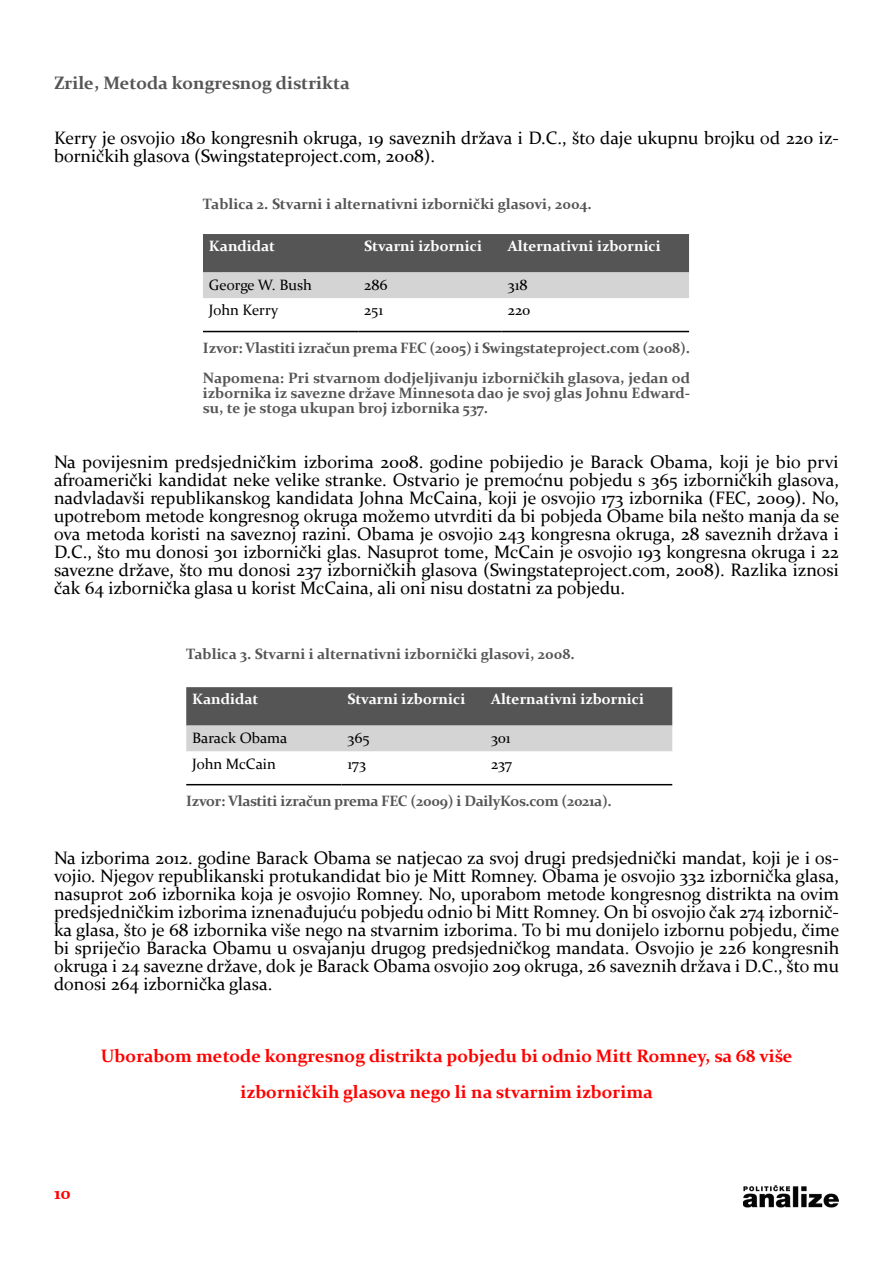
<style>
.page{position:relative;width:893px;height:1263px;background:#fff}
.page>*{position:absolute;margin:0;border:0;box-sizing:border-box;transform-origin:0 0}
.t1{font:18px/18px "Constantia";color:#000;text-align:justify}
.t2{font:700 18px/36px "Constantia";color:#f00;text-align:center}
.t3{font:700 18px "Constantia";color:#555}
.t4{font:700 15px/15px "Constantia";letter-spacing:-.01em;color:#555;text-align:justify}
.t5{font:700 15px "Constantia";color:#fff}
.t6{font:15px "Constantia";color:#000}
</style>
<div class="page">
<img style="left:743px;top:1185px;width:96px;height:23px">
<svg style="left:203px;top:234px;width:486px;height:64px;background:#888"></svg>
<hr style="left:203px;top:331px;width:155px;height:1px;background:#000">
<hr style="left:358px;top:331px;width:144px;height:1px;background:#000">
<hr style="left:502px;top:331px;width:187px;height:1px;background:#000">
<svg style="left:186px;top:687px;width:486px;height:64px;background:#888"></svg>
<hr style="left:186px;top:784px;width:155px;height:1px;background:#000">
<hr style="left:341px;top:784px;width:144px;height:1px;background:#000">
<hr style="left:485px;top:784px;width:187px;height:1px;background:#000">
<p class="t3" style="left:54px;top:71px;width:297px">Zrile, Metoda kongresnog distrikta</p>
<p class="t1" style="left:54px;top:128px;width:786px">Kerry je osvojio 180 kongresnih okruga, 19 saveznih država i D.C., što daje ukupnu brojku od 220 iz&shy;borničkih glasova (Swingstateproject.com, 2008).</p>
<p class="t4" style="left:203px;top:196px;width:390px">Tablica 2. Stvarni i alternativni izbornički glasovi, 2004.</p>
<p class="t5" style="left:209px;top:236px;width:68px">Kandidat</p>
<p class="t5" style="left:364px;top:236px;width:119px">Stvarni izbornici</p>
<p class="t5" style="left:508px;top:236px;width:155px">Alternativni izbornici</p>
<p class="t6" style="left:209px;top:274px;width:104px">George W. Bush</p>
<p class="t6" style="left:364px;top:274px;width:25px">286</p>
<p class="t6" style="left:508px;top:274px;width:21px">318</p>
<p class="t6" style="left:209px;top:300px;width:71px">John Kerry</p>
<p class="t6" style="left:364px;top:300px;width:21px">251</p>
<p class="t6" style="left:508px;top:300px;width:24px">220</p>
<p class="t4" style="left:203px;top:340px;width:489px">Izvor: Vlastiti izračun prema FEC (2005) i Swingstateproject.com (2008).</p>
<p class="t4" style="left:203px;top:370px;width:488px">Napomena: Pri stvarnom dodjeljivanju izborničkih glasova, jedan od izbornika iz savezne države Minnesota dao je svoj glas Johnu Edward&shy;su, te je stoga ukupan broj izbornika 537.</p>
<p class="t1" style="left:54px;top:452px;width:787px">Na povijesnim predsjedničkim izborima 2008. godine pobijedio je Barack Obama, koji je bio prvi afroamerički kandidat neke velike stranke. Ostvario je premoćnu pobjedu s 365 izborničkih glasova, nadvladavši republikanskog kandidata Johna McCaina, koji je osvojio 173 izbornika (FEC, 2009). No, upotrebom metode kongresnog okruga možemo utvrditi da bi pobjeda Obame bila nešto manja da se ova metoda koristi na saveznoj razini. Obama je osvojio 243 kongresna okruga, 28 saveznih država i D.C., što mu donosi 301 izbornički glas. Nasuprot tome, McCain je osvojio 193 kongresna okruga i 22 savezne države, što mu donosi 237 izborničkih glasova (Swingstateproject.com, 2008). Razlika iznosi čak 64 izbornička glasa u korist McCaina, ali oni nisu dostatni za pobjedu.</p>
<p class="t4" style="left:186px;top:646px;width:390px">Tablica 3. Stvarni i alternativni izbornički glasovi, 2008.</p>
<p class="t5" style="left:192px;top:689px;width:68px">Kandidat</p>
<p class="t5" style="left:347px;top:689px;width:119px">Stvarni izbornici</p>
<p class="t5" style="left:491px;top:689px;width:155px">Alternativni izbornici</p>
<p class="t6" style="left:192px;top:727px;width:97px">Barack Obama</p>
<p class="t6" style="left:347px;top:727px;width:24px">365</p>
<p class="t6" style="left:491px;top:727px;width:21px">301</p>
<p class="t6" style="left:192px;top:753px;width:85px">John McCain</p>
<p class="t6" style="left:347px;top:753px;width:20px">173</p>
<p class="t6" style="left:491px;top:753px;width:22px">237</p>
<p class="t4" style="left:186px;top:793px;width:427px">Izvor: Vlastiti izračun prema FEC (2009) i DailyKos.com (2021a).</p>
<p class="t1" style="left:54px;top:848px;width:787px">Na izborima 2012. godine Barack Obama se natjecao za svoj drugi predsjednički mandat, koji je i os&shy;vojio. Njegov republikanski protukandidat bio je Mitt Romney. Obama je osvojio 332 izbornička glasa, nasuprot 206 izbornika koja je osvojio Romney. No, uporabom metode kongresnog distrikta na ovim predsjedničkim izborima iznenađujuću pobjedu odnio bi Mitt Romney. On bi osvojio čak 274 izbornič&shy;ka glasa, što je 68 izbornika više nego na stvarnim izborima. To bi mu donijelo izbornu pobjedu, čime bi spriječio Baracka Obamu u osvajanju drugog predsjedničkog mandata. Osvojio je 226 kongresnih okruga i 24 savezne države, dok je Barack Obama osvojio 209 okruga, 26 saveznih država i D.C., što mu donosi 264 izbornička glasa.</p>
<p class="t2" style="left:101px;top:1037px;width:693px">Uborabom metode kongresnog distrikta pobjedu bi odnio Mitt Romney, sa 68 više izborničkih glasova nego li na stvarnim izborima</p>
<p class="t2" style="left:54px;top:1174px;width:18px">10</p>
</div>
